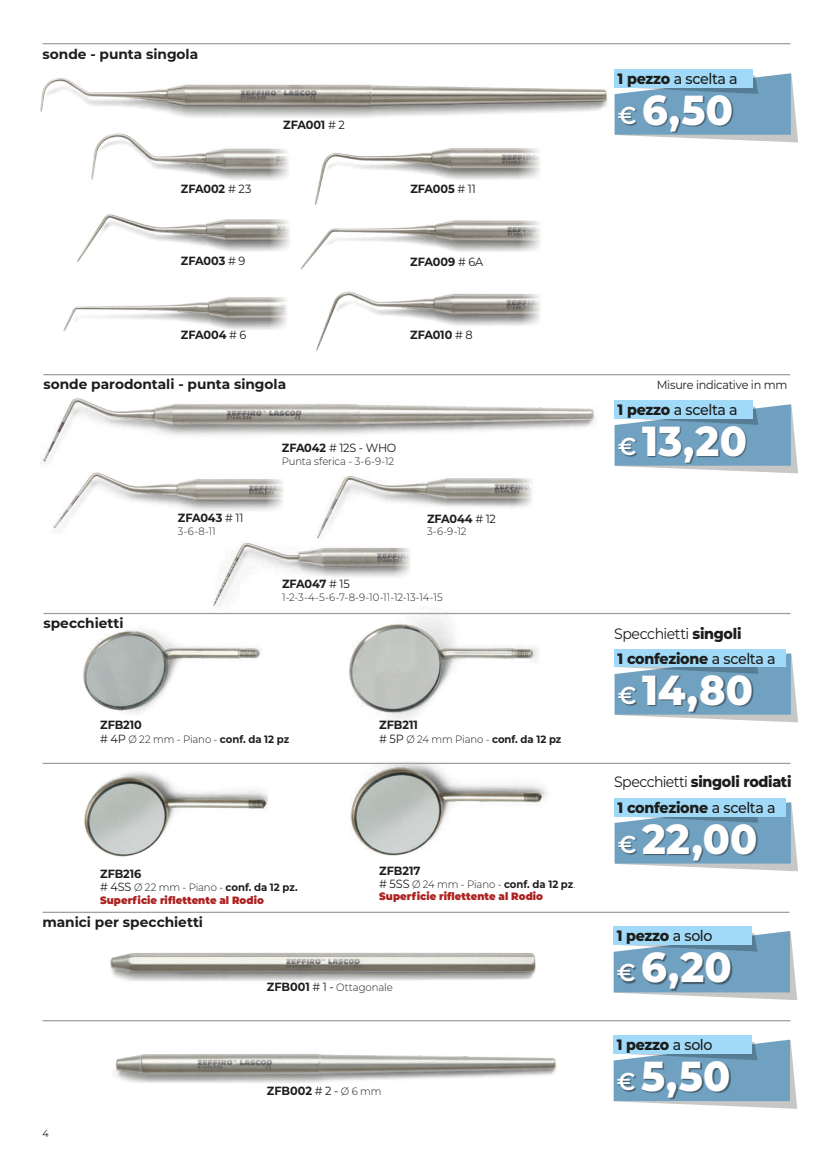
<style>
.page{position:relative;width:833px;height:1170px;background:#fff}
.page>*{position:absolute;margin:0;border:0;box-sizing:border-box;transform-origin:0 0}
.t1{font:800 41.88px "Montserrat";letter-spacing:.005em;color:#fff;scale:.95 1}
.t2{font:800 15px "Montserrat";letter-spacing:-.02em;color:#1d1d1b;scale:.95 1}
.t3{font:500 15px "Montserrat";letter-spacing:-.03em;color:#1d1d1b;scale:.95 1}
.t4{font:15px "Montserrat";letter-spacing:-.035em;color:#1d1d1b;scale:.94 1}
.t5{font:700 13.75px "Montserrat";color:#1d1d1b}
.t6{font:700 11.88px "Montserrat";letter-spacing:-.01em;color:#1d1d1b;scale:.95 1}
.t7{font:11.88px "Montserrat";letter-spacing:-.025em;color:#1d1d1b;scale:.95 1}
.t8{font:300 10.62px "Montserrat";letter-spacing:-.01em;color:#1d1d1b;scale:.95 1}
.t9{font:900 10.62px/12.5px "Montserrat";letter-spacing:.005em;color:#ad2221;scale:.95 1}
.t10{font:10px "Montserrat";color:#1d1d1b;scale:.95 1}
.s1{font-weight:400}
.s2{font-weight:800}
.s3{font-weight:600;font-size:24.38px}
.s4{font-weight:700}
.s5{font-weight:400;font-size:11.88px}
.s6{font-weight:400;font-size:11.88px;color:#1d1d1b}
.s7{font-weight:300;color:#1d1d1b}
.s8{font-weight:700;color:#1d1d1b}
.s9{font-weight:700;font-size:11.88px}
.s10{font-weight:300;font-size:10.62px}
.s11{font-weight:500}
</style>
<div class="page">
<img style="left:110px;top:952px;width:426px;height:29px">
<img style="left:114px;top:1053px;width:442px;height:30px">
<img style="left:84px;top:772px;width:184px;height:85px">
<img style="left:350px;top:764px;width:197px;height:92px">
<img style="left:83px;top:628px;width:179px;height:85px">
<img style="left:333px;top:612px;width:211px;height:108px">
<img style="left:40px;top:78px;width:567px;height:40px">
<img style="left:85px;top:115px;width:222px;height:65px">
<img style="left:307px;top:220px;width:234px;height:40px">
<img style="left:77px;top:214px;width:224px;height:56px">
<img style="left:299px;top:124px;width:241px;height:81px">
<img style="left:301px;top:260px;width:239px;height:92px">
<img style="left:63px;top:297px;width:224px;height:34px">
<img style="left:40px;top:398px;width:557px;height:66px">
<img style="left:308px;top:462px;width:229px;height:64px">
<img style="left:53px;top:472px;width:230px;height:57px">
<img style="left:202px;top:526px;width:208px;height:83px">
<hr style="left:43px;top:1019px;width:747px;height:2px;background:#9d9d9d">
<hr style="left:43px;top:911px;width:746px;height:1px;background:#9d9d9d">
<hr style="left:43px;top:374px;width:747px;height:1px;background:#9d9d9d">
<hr style="left:43px;top:43px;width:747px;height:1px;background:#9d9d9d">
<hr style="left:43px;top:613px;width:747px;height:1px;background:#9d9d9d">
<hr style="left:43px;top:762px;width:747px;height:2px;background:#9d9d9d">
<svg style="left:614px;top:400px;width:184px;height:73px"></svg>
<div style="left:619px;top:426px;width:128px;height:38px;background:#1d1d1b;opacity:.5"></div>
<div style="left:614px;top:400px;width:138px;height:18px;background:#a1daf8"></div>
<svg style="left:614px;top:69px;width:184px;height:73px"></svg>
<div style="left:619px;top:96px;width:115px;height:37px;background:#1d1d1b;opacity:.5"></div>
<div style="left:614px;top:69px;width:138px;height:18px;background:#a1daf8"></div>
<svg style="left:613px;top:926px;width:184px;height:74px"></svg>
<div style="left:613px;top:926px;width:138px;height:18px;background:#a1daf8"></div>
<svg style="left:613px;top:1035px;width:184px;height:73px"></svg>
<div style="left:613px;top:1035px;width:138px;height:18px;background:#a1daf8"></div>
<svg style="left:614px;top:798px;width:184px;height:73px"></svg>
<div style="left:614px;top:798px;width:171px;height:18px;background:#a1daf8"></div>
<svg style="left:614px;top:653px;width:184px;height:69px"></svg>
<div style="left:614px;top:649px;width:172px;height:18px;background:#a1daf8"></div>
<p class="t5" style="left:43px;top:44px;width:157px">sonde - punta singola</p>
<p class="t6" style="left:181px;top:181px;width:76px">ZFA002 <span class="s1"># 23</span></p>
<p class="t6" style="left:283px;top:116px;width:66px">ZFA001 <span class="s1"># 2</span></p>
<p class="t6" style="left:410px;top:180px;width:71px">ZFA005 <span class="s1"># 11</span></p>
<p class="t6" style="left:181px;top:252px;width:69px">ZFA003 <span class="s1"># 9</span></p>
<p class="t6" style="left:410px;top:253px;width:78px">ZFA009 <span class="s1"># 6A</span></p>
<p class="t6" style="left:181px;top:326px;width:70px">ZFA004 <span class="s1"># 6</span></p>
<p class="t6" style="left:410px;top:326px;width:67px">ZFA010 <span class="s1"># 8</span></p>
<h2 class="t3" style="left:617px;top:68px;width:128px"><span class="s2">1 pezzo</span> a scelta a</h2>
<h1 class="t1" style="left:618px;top:79px;width:123px"><span class="s3">€</span> 6,50</h1>
<p class="t5" style="left:43px;top:374px;width:244px">sonde parodontali - punta singola</p>
<p class="t7" style="left:656px;top:377px;width:139px">Misure indicative in mm</p>
<p class="t5" style="left:43px;top:613px;width:82px">specchietti</p>
<p class="t6" style="left:178px;top:509px;width:71px">ZFA043 <span class="s1"># 11</span></p>
<p class="t8" style="left:178px;top:524px;width:41px">3-6-8-11</p>
<p class="t7" style="left:282px;top:440px;width:122px"><span class="s4">ZFA042</span> # 12S - WHO</p>
<p class="t8" style="left:282px;top:454px;width:120px">Punta sferica - 3-6-9-12</p>
<p class="t6" style="left:427px;top:510px;width:74px">ZFA044 <span class="s1"># 12</span></p>
<p class="t8" style="left:427px;top:524px;width:43px">3-6-9-12</p>
<p class="t6" style="left:282px;top:575px;width:73px">ZFA047 <span class="s1"># 15</span></p>
<p class="t8" style="left:282px;top:589px;width:170px">1-2-3-4-5-6-7-8-9-10-11-12-13-14-15</p>
<p class="t6" style="left:100px;top:716px;width:46px">ZFB210</p>
<p class="t8" style="left:100px;top:731px;width:200px"><span class="s5"># 4P</span> Ø 22 mm - Piano - <span class="s4">conf. da 12 pz</span></p>
<p class="t6" style="left:100px;top:865px;width:45px">ZFB216</p>
<p class="t9" style="left:100px;top:880px;width:210px"><span class="s6"># 4SS</span> <span class="s7">Ø 22 mm - Piano -</span> <span class="s8">conf. da 12 pz.<br></span>Superficie riflettente al Rodio</p>
<p class="t5" style="left:43px;top:912px;width:162px">manici per specchietti</p>
<p class="t6" style="left:379px;top:716px;width:42px">ZFB211</p>
<p class="t8" style="left:379px;top:731px;width:193px"><span class="s5"># 5P</span> Ø 24 mm Piano - <span class="s4">conf. da 12 pz</span></p>
<p class="t6" style="left:379px;top:862px;width:45px">ZFB217</p>
<p class="t9" style="left:379px;top:877px;width:208px"><span class="s6"># 5SS</span> <span class="s7">Ø 24 mm - Piano -</span> <span class="s8">conf. da 12 pz</span><span class="s7">.<br></span>Superficie riflettente al Rodio</p>
<p class="t8" style="left:267px;top:980px;width:134px"><span class="s9">ZFB001</span> <span class="s5"># 1 -</span> Ottagonale</p>
<p class="t10" style="left:43px;top:1126px;width:8px">4</p>
<p class="t6" style="left:267px;top:1082px;width:122px">ZFB002 <span class="s1"># 2 -</span> <span class="s10">Ø 6 mm</span></p>
<h2 class="t3" style="left:617px;top:399px;width:128px"><span class="s2">1 pezzo</span> a scelta a</h2>
<h1 class="t1" style="left:618px;top:410px;width:137px"><span class="s3">€</span> 13,20</h1>
<h2 class="t4" style="left:614px;top:623px;width:137px">Specchietti <span class="s2">singoli</span></h2>
<h2 class="t2" style="left:617px;top:647px;width:168px">1 confezione <span class="s11">a scelta a</span></h2>
<h1 class="t1" style="left:618px;top:659px;width:144px"><span class="s3">€</span> 14,80</h1>
<h2 class="t2" style="left:614px;top:771px;width:188px"><span class="s1">Specchietti</span> singoli rodiati</h2>
<h2 class="t2" style="left:617px;top:796px;width:168px">1 confezione <span class="s11">a scelta a</span></h2>
<h1 class="t1" style="left:618px;top:808px;width:149px"><span class="s3">€</span> 22,00</h1>
<h2 class="t2" style="left:617px;top:924px;width:102px">1 pezzo <span class="s11">a solo</span></h2>
<h1 class="t1" style="left:617px;top:936px;width:122px"><span class="s3">€</span> 6,20</h1>
<h2 class="t2" style="left:617px;top:1033px;width:102px">1 pezzo <span class="s11">a solo</span></h2>
<h1 class="t1" style="left:617px;top:1045px;width:121px"><span class="s3">€</span> 5,50</h1>
</div>
